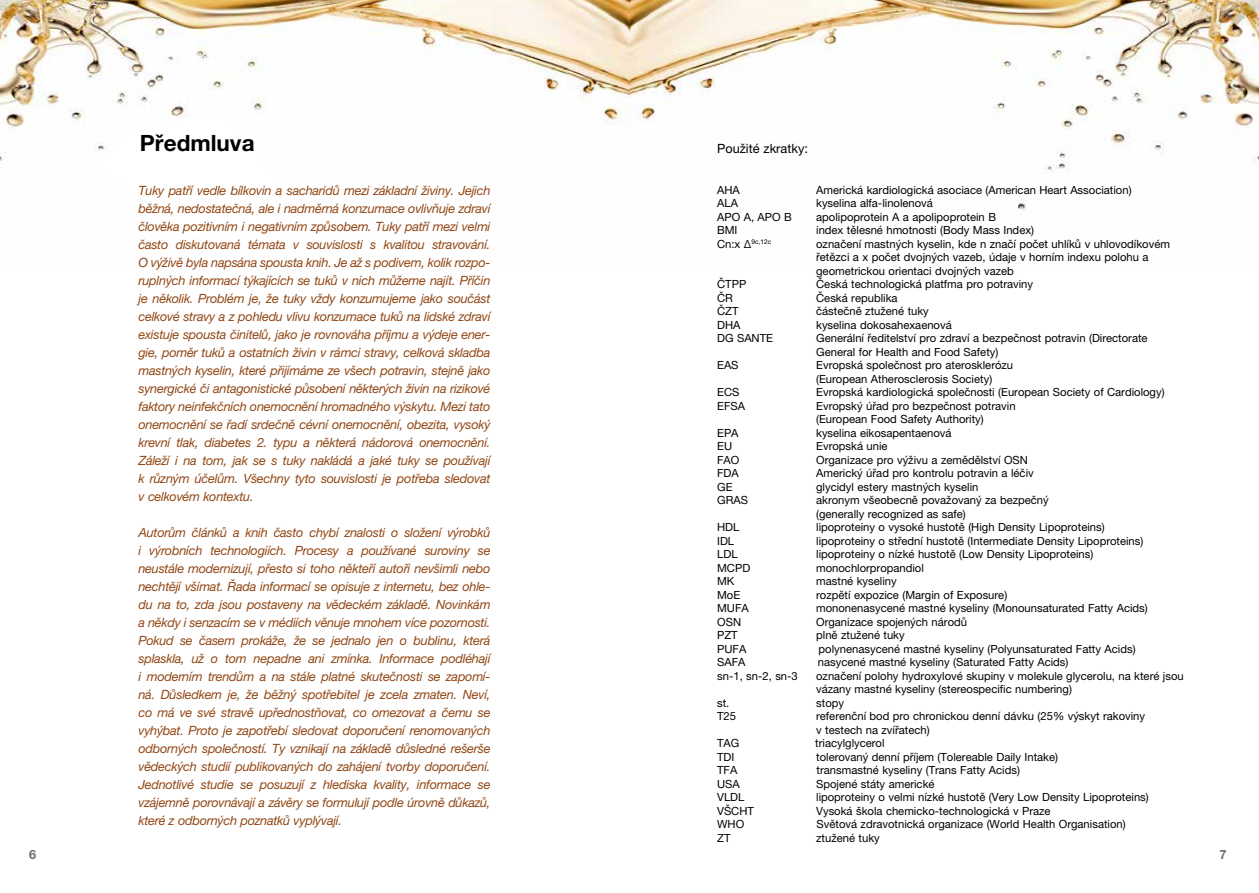
<style>
.page{position:relative;width:1259px;height:893px;background:#fff}
.page>*{position:absolute;margin:0;border:0;box-sizing:border-box;transform-origin:0 0}
.t1{font:700 22.5px "Helvetica Neue LT Pro";color:#000}
.t2{font:italic 12.75px/18px "Helvetica Neue LT Pro";letter-spacing:-.02em;color:#924715;text-align:justify}
.t3{font:12.75px "Helvetica Neue LT Pro";color:#000}
.t4{font:700 12.75px "Helvetica Neue LT Pro";color:#6d6e71}
.t5{font:11.25px/13.5px "Helvetica Neue LT Pro";color:#000}
.t6{font:6.6px "Helvetica Neue LT Pro";color:#000}
.s1{font-size:11.25px}
</style>
<div class="page">
<img style="left:0;top:0;width:1259px;height:210px">
<svg style="left:98px;top:115px;width:181px;height:95px"></svg>
<h1 class="t1" style="left:140px;top:129px;width:116px">Předmluva</h1>
<p class="t3" style="left:717px;top:141px;width:92px">Použité zkratky:</p>
<p class="t5" style="left:717px;top:183px;width:24px">AHA</p>
<p class="t5" style="left:816px;top:183px;width:317px">Americká kardiologická asociace (American Heart Association)</p>
<p class="t5" style="left:717px;top:196px;width:22px">ALA</p>
<p class="t5" style="left:816px;top:196px;width:118px">kyselina alfa-linolenová</p>
<p class="t5" style="left:717px;top:210px;width:76px">APO A, APO B</p>
<p class="t5" style="left:816px;top:210px;width:181px">apolipoprotein A a apolipoprotein B</p>
<p class="t5" style="left:717px;top:223px;width:22px">BMI</p>
<p class="t5" style="left:816px;top:223px;width:219px">index tělesné hmotnosti (Body Mass Index)</p>
<p class="t6" style="left:717px;top:237px;width:56px"><span class="s1">Cn:x Δ</span>9c,12c</p>
<p class="t5" style="left:816px;top:237px;width:355px">označení mastných kyselin, kde n značí počet uhlíků v uhlovodíkovém řetězci a x počet dvojných vazeb, údaje v horním indexu polohu a geometrickou orientaci dvojných vazeb</p>
<p class="t5" style="left:717px;top:277px;width:31px">ČTPP</p>
<p class="t5" style="left:816px;top:277px;width:218px">Česká technologická platfma pro potraviny</p>
<p class="t5" style="left:717px;top:291px;width:17px">ČR</p>
<p class="t5" style="left:816px;top:291px;width:83px">Česká republika</p>
<p class="t5" style="left:717px;top:304px;width:23px">ČZT</p>
<p class="t5" style="left:816px;top:304px;width:114px">částečně ztužené tuky</p>
<p class="t5" style="left:717px;top:318px;width:25px">DHA</p>
<p class="t5" style="left:816px;top:318px;width:137px">kyselina dokosahexaenová</p>
<p class="t5" style="left:717px;top:331px;width:57px">DG SANTE</p>
<p class="t5" style="left:816px;top:331px;width:333px">Generální ředitelství pro zdraví a bezpečnost potravin (Directorate<br>General for Health and Food Safety)</p>
<p class="t5" style="left:717px;top:358px;width:23px">EAS</p>
<p class="t5" style="left:816px;top:358px;width:198px">Evropská společnost pro aterosklerózu (European Atherosclerosis Society)</p>
<p class="t5" style="left:717px;top:385px;width:24px">ECS</p>
<p class="t5" style="left:816px;top:385px;width:350px">Evropská kardiologická společnosti (European Society of Cardiology)</p>
<p class="t5" style="left:717px;top:399px;width:29px">EFSA</p>
<p class="t5" style="left:816px;top:399px;width:201px">Evropský úřad pro bezpečnost potravin (European Food Safety Authority)</p>
<p class="t5" style="left:717px;top:426px;width:23px">EPA</p>
<p class="t5" style="left:816px;top:426px;width:137px">kyselina eikosapentaenová</p>
<p class="t5" style="left:717px;top:439px;width:16px">EU</p>
<p class="t5" style="left:816px;top:439px;width:73px">Evropská unie</p>
<p class="t5" style="left:717px;top:453px;width:24px">FAO</p>
<p class="t5" style="left:816px;top:453px;width:213px">Organizace pro výživu a zemědělství OSN</p>
<p class="t5" style="left:717px;top:466px;width:23px">FDA</p>
<p class="t5" style="left:816px;top:466px;width:219px">Americký úřad pro kontrolu potravin a léčiv</p>
<p class="t5" style="left:717px;top:480px;width:17px">GE</p>
<p class="t5" style="left:816px;top:480px;width:164px">glycidyl estery mastných kyselin</p>
<p class="t5" style="left:717px;top:493px;width:32px">GRAS</p>
<p class="t5" style="left:816px;top:493px;width:234px">akronym všeobecně považovaný za bezpečný (generally recognized as safe)</p>
<p class="t5" style="left:717px;top:520px;width:24px">HDL</p>
<p class="t5" style="left:816px;top:520px;width:290px">lipoproteiny o vysoké hustotě (High Density Lipoproteins)</p>
<p class="t5" style="left:717px;top:534px;width:19px">IDL</p>
<p class="t5" style="left:816px;top:534px;width:329px">lipoproteiny o střední hustotě (Intermediate Density Lipoproteins)</p>
<p class="t5" style="left:717px;top:547px;width:22px">LDL</p>
<p class="t5" style="left:816px;top:547px;width:279px">lipoproteiny o nízké hustotě (Low Density Lipoproteins)</p>
<p class="t5" style="left:717px;top:561px;width:35px">MCPD</p>
<p class="t5" style="left:816px;top:561px;width:109px">monochlorpropandiol</p>
<p class="t5" style="left:717px;top:574px;width:19px">MK</p>
<p class="t5" style="left:816px;top:574px;width:82px">mastné kyseliny</p>
<p class="t5" style="left:717px;top:588px;width:25px">MoE</p>
<p class="t5" style="left:816px;top:588px;width:193px">rozpětí expozice (Margin of Exposure)</p>
<p class="t5" style="left:717px;top:601px;width:33px">MUFA</p>
<p class="t5" style="left:816px;top:601px;width:333px">mononenasycené mastné kyseliny (Monounsaturated Fatty Acids)</p>
<p class="t5" style="left:717px;top:615px;width:25px">OSN</p>
<p class="t5" style="left:816px;top:615px;width:152px">Organizace spojených národů</p>
<p class="t5" style="left:717px;top:628px;width:22px">PZT</p>
<p class="t5" style="left:816px;top:628px;width:90px">plně ztužené tuky</p>
<p class="t5" style="left:717px;top:642px;width:31px">PUFA</p>
<p class="t5" style="left:818px;top:642px;width:318px">polynenasycené mastné kyseliny (Polyunsaturated Fatty Acids)</p>
<p class="t5" style="left:717px;top:655px;width:30px">SAFA</p>
<p class="t5" style="left:818px;top:655px;width:252px">nasycené mastné kyseliny (Saturated Fatty Acids)</p>
<p class="t5" style="left:717px;top:669px;width:82px">sn-1, sn-2, sn-3</p>
<p class="t5" style="left:816px;top:669px;width:369px">označení polohy hydroxylové skupiny v molekule glycerolu, na které jsou vázany mastné kyseliny (stereospecific numbering)</p>
<p class="t5" style="left:717px;top:696px;width:14px">st.</p>
<p class="t5" style="left:816px;top:696px;width:29px">stopy</p>
<p class="t5" style="left:717px;top:709px;width:20px">T25</p>
<p class="t5" style="left:816px;top:709px;width:330px">referenční bod pro chronickou denní dávku (25% výskyt rakoviny v testech na zvířatech)</p>
<p class="t5" style="left:717px;top:736px;width:24px">TAG</p>
<p class="t5" style="left:815px;top:736px;width:71px">triacylglycerol</p>
<p class="t5" style="left:717px;top:750px;width:19px">TDI</p>
<p class="t5" style="left:816px;top:750px;width:243px">tolerovaný denní příjem (Tolereable Daily Intake)</p>
<p class="t5" style="left:717px;top:763px;width:22px">TFA</p>
<p class="t5" style="left:816px;top:763px;width:205px">transmastné kyseliny (Trans Fatty Acids)</p>
<p class="t5" style="left:717px;top:777px;width:24px">USA</p>
<p class="t5" style="left:816px;top:777px;width:120px">Spojené státy americké</p>
<p class="t5" style="left:717px;top:790px;width:29px">VLDL</p>
<p class="t5" style="left:816px;top:790px;width:334px">lipoproteiny o velmi nízké hustotě (Very Low Density Lipoproteins)</p>
<p class="t5" style="left:717px;top:804px;width:38px">VŠCHT</p>
<p class="t5" style="left:816px;top:804px;width:236px">Vysoká škola chemicko-technologická v Praze</p>
<p class="t5" style="left:717px;top:817px;width:29px">WHO</p>
<p class="t5" style="left:816px;top:817px;width:311px">Světová zdravotnická organizace (World Health Organisation)</p>
<p class="t5" style="left:717px;top:831px;width:15px">ZT</p>
<p class="t5" style="left:816px;top:831px;width:65px">ztužené tuky</p>
<p class="t2" style="left:138px;top:181px;width:353px">Tuky patří vedle bílkovin a sacharidů mezi základní živiny. Jejich běžná, nedostatečná, ale i nadměrná konzumace ovlivňuje zdraví člověka pozitivním i negativním způsobem. Tuky patří mezi velmi často diskutovaná témata v souvislosti s kvalitou stravování.<br>O výživě byla napsána spousta knih. Je až s podivem, kolik rozpo&shy;ruplných informací týkajících se tuků v nich můžeme najít. Příčin je několik. Problém je, že tuky vždy konzumujeme jako součást celkové stravy a z pohledu vlivu konzumace tuků na lidské zdraví existuje spousta činitelů, jako je rovnováha příjmu a výdeje ener&shy;gie, poměr tuků a ostatních živin v rámci stravy, celková skladba mastných kyselin, které přijímáme ze všech potravin, stejně jako synergické či antagonistické působení některých živin na rizikové faktory neinfekčních onemocnění hromadného výskytu. Mezi tato onemocnění se řadí srdečně cévní onemocnění, obezita, vysoký krevní tlak, diabetes 2. typu a některá nádorová onemocnění.<br>Záleží i na tom, jak se s tuky nakládá a jaké tuky se používají k různým účelům. Všechny tyto souvislosti je potřeba sledovat v celkovém kontextu.</p>
<p class="t2" style="left:138px;top:523px;width:353px">Autorům článků a knih často chybí znalosti o složení výrobků i výrobních technologiích. Procesy a používané suroviny se neustále modernizují, přesto si toho někteří autoři nevšimli nebo nechtějí všímat. Řada informací se opisuje z internetu, bez ohle&shy;du na to, zda jsou postaveny na vědeckém základě. Novinkám a někdy i senzacím se v médiích věnuje mnohem více pozornosti.<br>Pokud se časem prokáže, že se jednalo jen o bublinu, která splaskla, už o tom nepadne ani zmínka. Informace podléhají i moderním trendům a na stále platné skutečnosti se zapomí&shy;ná. Důsledkem je, že běžný spotřebitel je zcela zmaten. Neví, co má ve své stravě upřednostňovat, co omezovat a čemu se vyhýbat. Proto je zapotřebí sledovat doporučení renomovaných odborných společností. Ty vznikají na základě důsledné rešerše vědeckých studií publikovaných do zahájení tvorby doporučení.<br>Jednotlivé studie se posuzují z hlediska kvality, informace se vzájemně porovnávají a závěry se formulují podle úrovně důkazů, které z odborných poznatků vyplývají.</p>
<p class="t4" style="left:29px;top:846px;width:9px">6</p>
<p class="t4" style="left:1219px;top:846px;width:9px">7</p>
</div>
